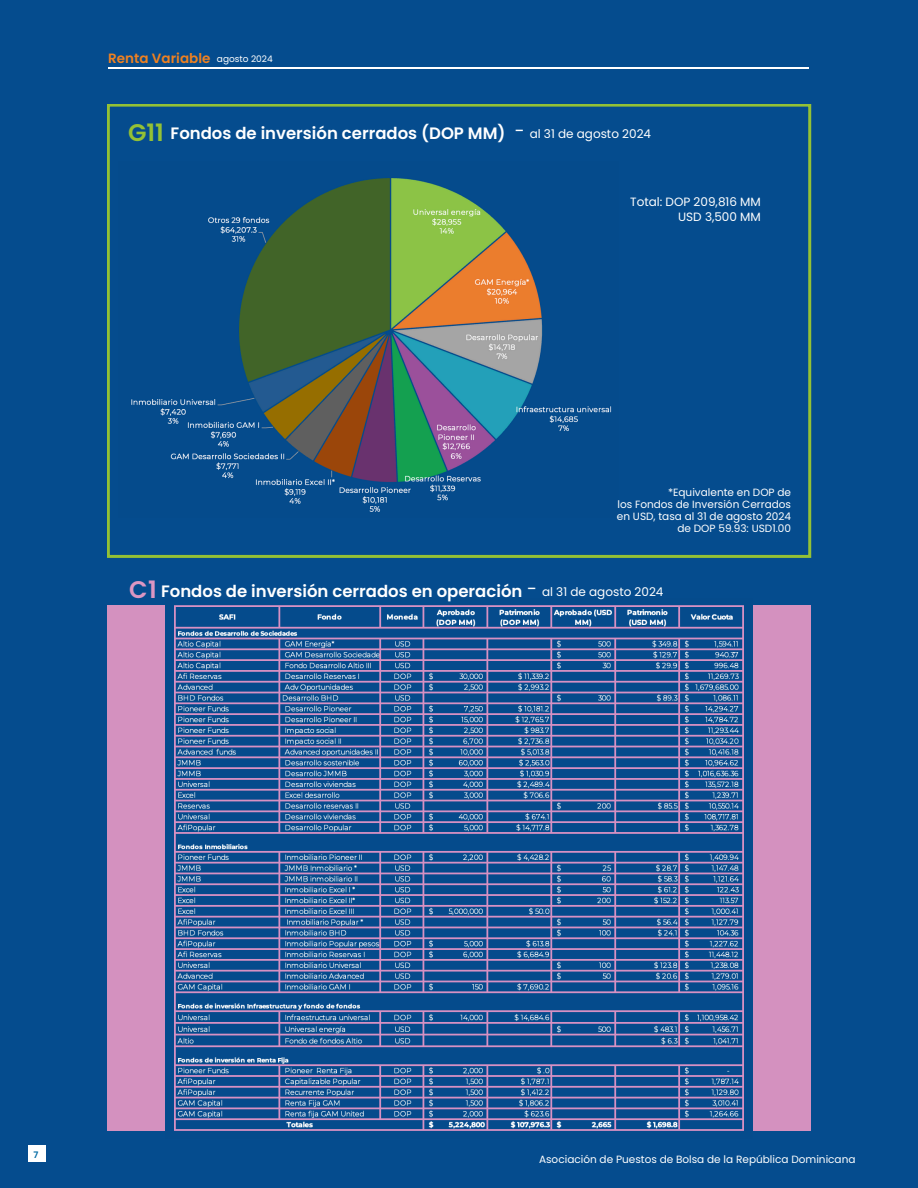
<style>
.page{position:relative;width:918px;height:1188px;background:#054c8e}
.page>*{position:absolute;margin:0;border:0;box-sizing:border-box;transform-origin:0 0}
.t1{font:600 24px "Poppins";color:#94c135}
.t2{font:600 24px "Poppins";color:#dc96c2}
.t3{font:18px "Poppins";color:#fff}
.t4{font:600 16.4px "Poppins";color:#fff}
.t5{font:600 13.6px "Poppins";letter-spacing:.005em;color:#f08120}
.t6{font:12px/15px "Poppins";color:#fff;text-align:right}
.t7{font:10.4px/12.2px "Poppins";color:#fff;text-align:right}
.t8{font:9px "Poppins";color:#fff}
.t9{font:600 9px "Poppins";color:#006aa4}
.s1{font-weight:400;font-size:18px}
</style>
<div class="page">
<svg style="left:107px;top:104px;width:704px;height:454px"></svg>
<div style="left:29px;top:1145px;width:17px;height:17px;background:#fff"></div>
<div style="left:107px;top:605px;width:704px;height:526px;background:#d491bf"></div>
<hr style="left:109px;top:68px;width:700px;height:1px;background:#fff">
<img style="left:118px;top:162px;width:500px;height:355px">
<img style="left:166px;top:605px;width:586px;height:526px">
<p class="t5" style="left:108px;top:49px;width:104px">Renta Variable</p>
<h2 class="t8" style="left:217px;top:53px;width:57px">agosto 2024</h2>
<h4 class="t1" style="left:128px;top:115px;width:37px">G11</h4>
<p class="t3" style="left:515px;top:119px;width:11px">-</p>
<h5 class="t4" style="left:171px;top:122px;width:336px">Fondos de inversión cerrados (DOP MM)</h5>
<p class="t6" style="left:530px;top:126px;width:123px">al 31 de agosto 2024</p>
<h4 class="t6" style="left:630px;top:194px;width:132px">Total: DOP 209,816 MM<br>USD 3,500 MM</h4>
<p class="t7" style="left:617px;top:486px;width:176px">*Equivalente en DOP de<br>los Fondos de Inversión Cerrados en USD, tasa al 31 de agosto 2024 de DOP 59.93: USD1.00</p>
<p class="t2" style="left:129px;top:573px;width:29px">C1</p>
<h4 class="t4" style="left:161px;top:579px;width:377px">Fondos de inversión cerrados en operación <span class="s1">-</span></h4>
<h2 class="t6" style="left:542px;top:584px;width:123px">al 31 de agosto 2024</h2>
<h1 class="t9" style="left:34px;top:1148px;width:6px">7</h1>
<h5 class="t7" style="left:539px;top:1154px;width:318px">Asociación de Puestos de Bolsa de la República Dominicana</h5>
</div>
